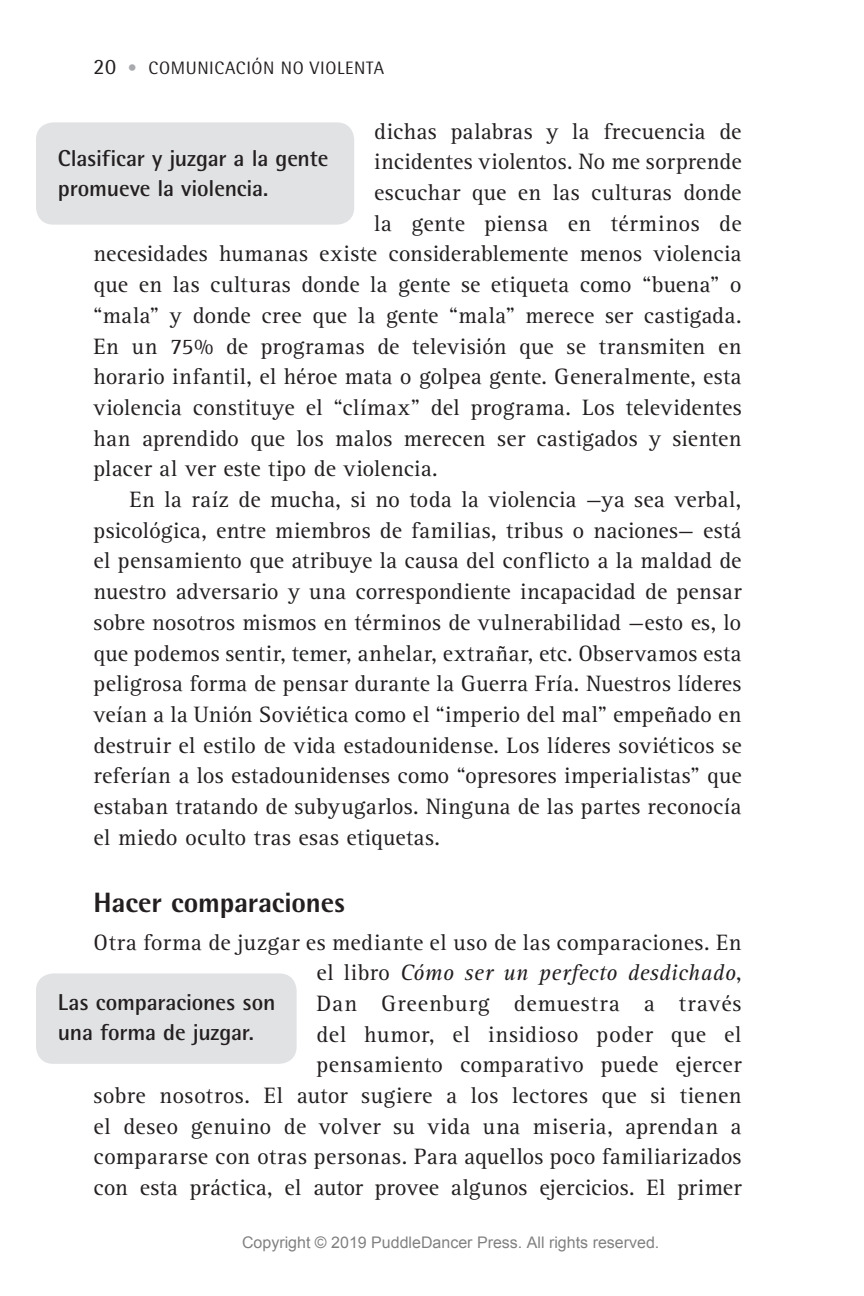
<style>
.page{position:relative;width:864px;height:1296px;background:#fff}
.page>*{position:absolute;margin:0;border:0;box-sizing:border-box;transform-origin:0 0}
.t1{font:800 28px "Rotis Semi Sans";letter-spacing:-.005em;color:#231f20}
.t2{font:23px/30.8px "Rotis Serif";letter-spacing:.01em;color:#231f20;text-align:right}
.t3{font:700 23px/30px "Rotis Semi Sans";letter-spacing:-.005em;color:#231f20}
.t4{font:18px "Rotis Semi Sans";letter-spacing:.035em;color:#231f20}
.t5{font:16px "Arial";color:rgb(0 0 0/.5)}
.s1{font-size:22px}
.s2{color:#a8a9ad}
.s3{font-style:italic}
</style>
<div class="page">
<div style="left:36px;top:122px;width:318px;height:103px;background:#e1e2e4;border-radius:17px"></div>
<div style="left:36px;top:973px;width:261px;height:91px;background:#e1e2e4;border-radius:17px"></div>
<p class="t4" style="left:94px;top:58px;width:292px"><span class="s1">20</span> <span class="s2">•</span> COMUNICACIÓN NO VIOLENTA</p>
<p class="t2" style="left:374px;top:116px;width:369px">dichas palabras y la frecuencia de</p>
<p class="t2" style="left:374px;top:147px;width:369px">incidentes violentos. No me sorprende</p>
<p class="t2" style="left:374px;top:178px;width:369px">escuchar que en las culturas donde</p>
<p class="t2" style="left:374px;top:208px;width:369px">la gente piensa en términos de</p>
<p class="t2" style="left:94px;top:239px;width:650px">necesidades humanas existe considerablemente menos violencia</p>
<p class="t2" style="left:94px;top:270px;width:650px">que en las culturas donde la gente se etiqueta como “buena” o</p>
<p class="t2" style="left:94px;top:300px;width:649px">“mala” y donde cree que la gente “mala” merece ser castigada.</p>
<p class="t2" style="left:94px;top:331px;width:650px">En un 75% de programas de televisión que se transmiten en</p>
<p class="t2" style="left:94px;top:362px;width:650px">horario infantil, el héroe mata o golpea gente. Generalmente, esta</p>
<p class="t2" style="left:94px;top:393px;width:650px">violencia constituye el “clímax” del programa. Los televidentes</p>
<p class="t2" style="left:94px;top:423px;width:649px">han aprendido que los malos merecen ser castigados y sienten</p>
<p class="t2" style="left:94px;top:454px;width:346px">placer al ver este tipo de violencia.</p>
<p class="t2" style="left:130px;top:485px;width:613px">En la raíz de mucha, si no toda la violencia —ya sea verbal,</p>
<p class="t2" style="left:94px;top:515px;width:650px">psicológica, entre miembros de familias, tribus o naciones— está</p>
<p class="t2" style="left:94px;top:546px;width:649px">el pensamiento que atribuye la causa del conflicto a la maldad de</p>
<p class="t2" style="left:94px;top:577px;width:649px">nuestro adversario y una correspondiente incapacidad de pensar</p>
<p class="t2" style="left:94px;top:608px;width:649px">sobre nosotros mismos en términos de vulnerabilidad —esto es, lo</p>
<p class="t2" style="left:94px;top:638px;width:650px">que podemos sentir, temer, anhelar, extrañar, etc. Observamos esta</p>
<p class="t2" style="left:94px;top:669px;width:649px">peligrosa forma de pensar durante la Guerra Fría. Nuestros líderes</p>
<p class="t2" style="left:94px;top:700px;width:650px">veían a la Unión Soviética como el “imperio del mal” empeñado en</p>
<p class="t2" style="left:94px;top:730px;width:650px">destruir el estilo de vida estadounidense. Los líderes soviéticos se</p>
<p class="t2" style="left:94px;top:761px;width:650px">referían a los estadounidenses como “opresores imperialistas” que</p>
<p class="t2" style="left:94px;top:792px;width:649px">estaban tratando de subyugarlos. Ninguna de las partes reconocía</p>
<p class="t2" style="left:94px;top:822px;width:348px">el miedo oculto tras esas etiquetas.</p>
<p class="t3" style="left:58px;top:143px;width:272px">Clasificar y juzgar a la gente promueve la violencia.</p>
<p class="t1" style="left:94px;top:884px;width:253px">Hacer comparaciones</p>
<p class="t2" style="left:94px;top:927px;width:650px">Otra forma de juzgar es mediante el uso de las comparaciones. En el libro <span class="s3">Cómo ser un perfecto desdichado</span>,<br>Dan Greenburg demuestra a través<br>del humor, el insidioso poder que el<br>pensamiento comparativo puede ejercer<br>sobre nosotros. El autor sugiere a los lectores que si tienen el deseo genuino de volver su vida una miseria, aprendan a compararse con otras personas. Para aquellos poco familiarizados con esta práctica, el autor provee algunos ejercicios. El primer</p>
<p class="t3" style="left:58px;top:987px;width:219px">Las comparaciones son una forma de juzgar.</p>
<p class="t5" style="left:242px;top:1232px;width:419px">Copyright © 2019 PuddleDancer Press. All rights reserved.</p>
</div>
